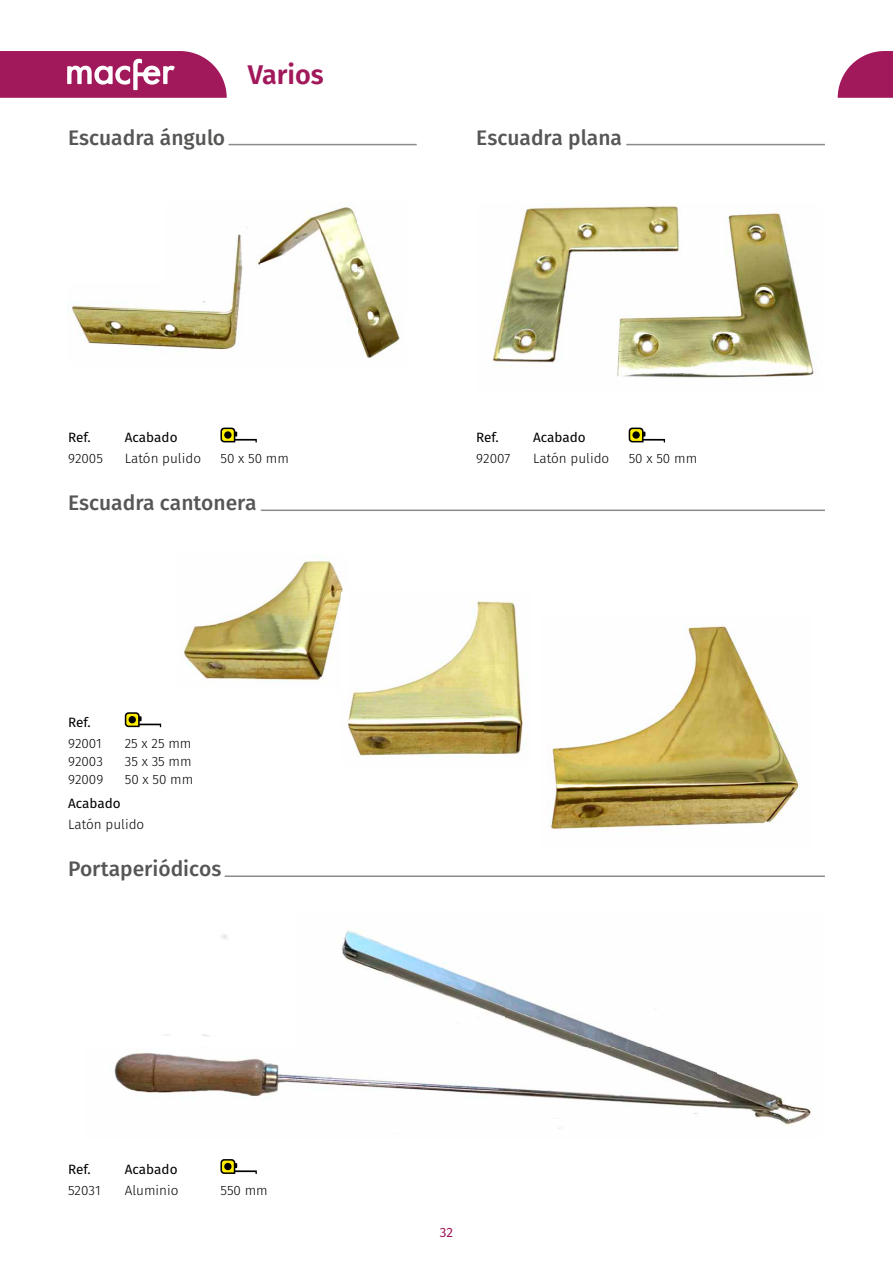
<style>
.page{position:relative;width:893px;height:1263px;background:#fff}
.page>*{position:absolute;margin:0;border:0;box-sizing:border-box;transform-origin:0 0}
.t1{font:600 27px "Fira Sans";color:#a1195b}
.t2{font:500 21px "Fira Sans";color:#565655}
.t3{font:300 13.5px/18px "Fira Sans";color:#000;text-align:justify}
.t4{font:13.5px "Fira Sans";color:#000}
.t5{font:13.5px "Fira Sans";color:#a1195b}
</style>
<div class="page">
<hr style="left:228px;top:144px;width:189px;height:1px;background:#8b8b8b">
<hr style="left:626px;top:144px;width:199px;height:1px;background:#8b8b8b">
<hr style="left:261px;top:509px;width:564px;height:2px;background:#8b8b8b">
<hr style="left:225px;top:875px;width:600px;height:2px;background:#8b8b8b">
<img style="left:68px;top:207px;width:332px;height:151px">
<img style="left:548px;top:624px;width:251px;height:206px">
<img style="left:179px;top:556px;width:164px;height:128px">
<img style="left:348px;top:600px;width:175px;height:157px">
<img style="left:341px;top:592px;width:8px;height:97px">
<img style="left:492px;top:205px;width:324px;height:173px">
<img style="left:114px;top:928px;width:697px;height:201px">
<svg style="left:220px;top:428px;width:37px;height:14px"></svg>
<div style="left:224px;top:431px;width:8px;height:8px;background:#000;border-radius:50%"></div>
<svg style="left:220px;top:1159px;width:37px;height:15px"></svg>
<div style="left:224px;top:1163px;width:8px;height:7px;background:#000;border-radius:50%"></div>
<svg style="left:125px;top:712px;width:36px;height:15px"></svg>
<div style="left:129px;top:716px;width:7px;height:7px;background:#000;border-radius:50%"></div>
<svg style="left:629px;top:428px;width:36px;height:14px"></svg>
<div style="left:632px;top:431px;width:8px;height:8px;background:#000;border-radius:50%"></div>
<svg style="left:838px;top:51px;width:55px;height:47px"></svg>
<svg style="left:0;top:51px;width:227px;height:47px;background:#af3c74"></svg>
<h1 class="t1" style="left:248px;top:50px;width:77px">Varios</h1>
<h2 class="t2" style="left:68px;top:118px;width:159px">Escuadra ángulo</h2>
<h2 class="t2" style="left:476px;top:118px;width:147px">Escuadra plana</h2>
<p class="t4" style="left:68px;top:425px;width:24px">Ref.</p>
<p class="t3" style="left:68px;top:448px;width:36px">92005</p>
<p class="t4" style="left:125px;top:425px;width:54px">Acabado</p>
<p class="t3" style="left:125px;top:448px;width:78px">Latón pulido</p>
<p class="t3" style="left:220px;top:448px;width:70px">50 x 50 mm</p>
<h2 class="t2" style="left:68px;top:484px;width:190px">Escuadra cantonera</h2>
<p class="t4" style="left:68px;top:710px;width:24px">Ref.</p>
<p class="t3" style="left:68px;top:733px;width:37px">92001<br>92003<br>92009</p>
<p class="t4" style="left:68px;top:791px;width:54px">Acabado</p>
<p class="t3" style="left:68px;top:814px;width:78px">Latón pulido</p>
<p class="t3" style="left:125px;top:733px;width:70px;text-align:left">25 x 25 mm<br>35 x 35 mm<br>50 x 50 mm</p>
<h2 class="t2" style="left:68px;top:850px;width:155px">Portaperiódicos</h2>
<p class="t4" style="left:68px;top:1157px;width:24px">Ref.</p>
<p class="t3" style="left:68px;top:1180px;width:34px">52031</p>
<p class="t4" style="left:125px;top:1157px;width:54px">Acabado</p>
<p class="t3" style="left:125px;top:1180px;width:55px">Aluminio</p>
<p class="t3" style="left:220px;top:1180px;width:49px">550 mm</p>
<p class="t4" style="left:476px;top:425px;width:24px">Ref.</p>
<p class="t3" style="left:476px;top:448px;width:36px">92007</p>
<p class="t4" style="left:533px;top:425px;width:54px">Acabado</p>
<p class="t3" style="left:533px;top:448px;width:78px">Latón pulido</p>
<p class="t3" style="left:629px;top:448px;width:70px">50 x 50 mm</p>
<p class="t5" style="left:440px;top:1220px;width:15px">32</p>
</div>
